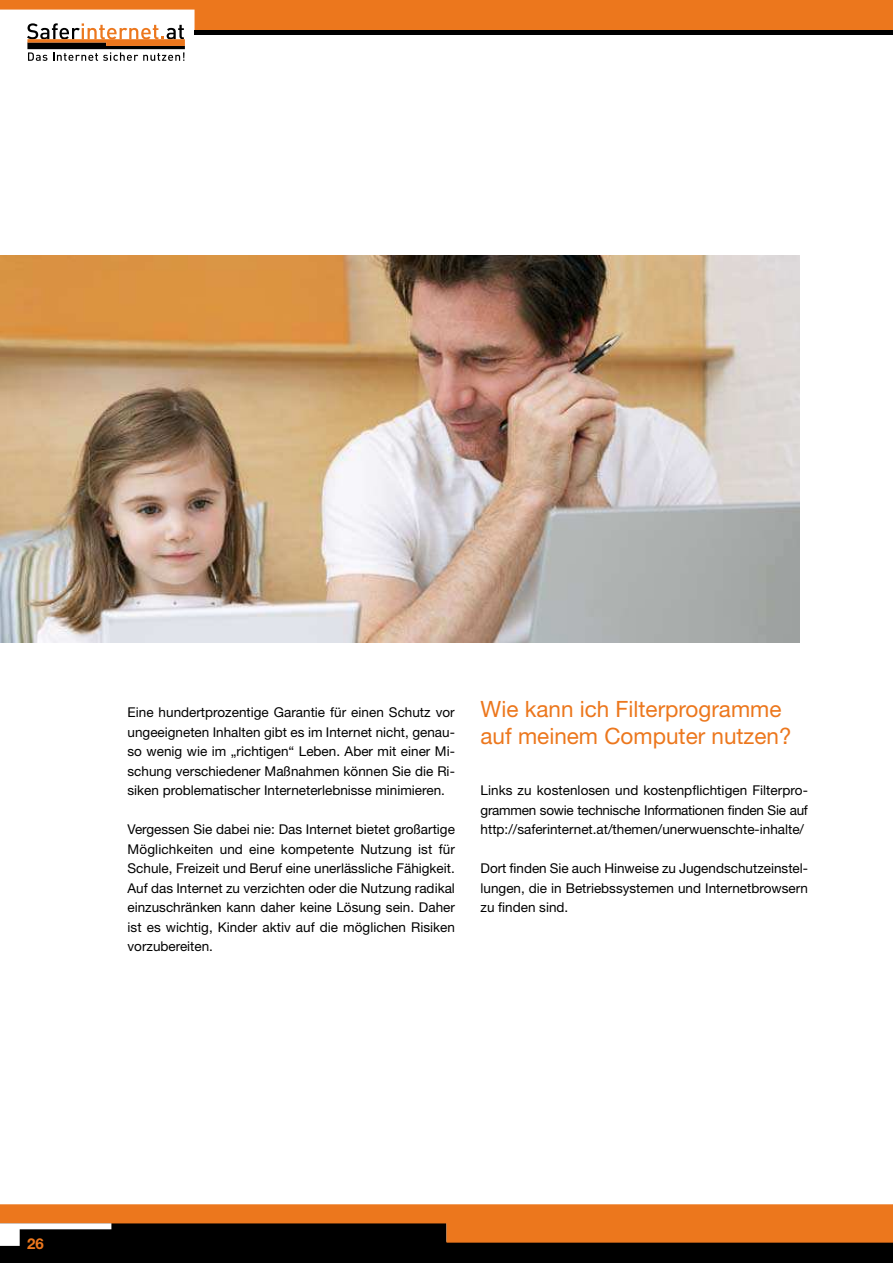
<style>
.page{position:relative;width:893px;height:1263px;background:#fff}
.page>*{position:absolute;margin:0;border:0;box-sizing:border-box;transform-origin:0 0}
.t1{font:22.5px/27px "Helvetica Neue";color:#ec771d}
.t2{font:700 15px "Helvetica Neue";color:#ec771d}
.t3{font:13.5px/19.5px "Helvetica Neue";color:#000;text-align:justify}
</style>
<div class="page">
<svg style="left:0;top:1204px;width:893px;height:59px;background:#794014"></svg>
<svg style="left:0;top:0;width:893px;height:61px"></svg>
<img style="left:0;top:255px;width:800px;height:387px">
<p class="t3" style="left:128px;top:704px;width:329px">Eine hundertprozentige Garantie für einen Schutz vor ungeeigneten Inhalten gibt es im Internet nicht, genau&shy;so wenig wie im „richtigen“ Leben. Aber mit einer Mi&shy;schung verschiedener Maßnahmen können Sie die Ri&shy;siken problematischer Interneterlebnisse minimieren.</p>
<p class="t3" style="left:128px;top:821px;width:329px">Vergessen Sie dabei nie: Das Internet bietet großartige Möglichkeiten und eine kompetente Nutzung ist für Schule, Freizeit und Beruf eine unerlässliche Fähigkeit.<br>Auf das Internet zu verzichten oder die Nutzung radikal einzuschränken kann daher keine Lösung sein. Daher ist es wichtig, Kinder aktiv auf die möglichen Risiken vorzubereiten.</p>
<h1 class="t1" style="left:481px;top:698px;width:312px">Wie kann ich Filterprogramme auf meinem Computer nutzen?</h1>
<p class="t3" style="left:481px;top:782px;width:329px">Links zu kostenlosen und kostenpflichtigen Filterpro&shy;grammen sowie technische Informationen finden Sie auf http://saferinternet.at/themen/unerwuenschte-inhalte/</p>
<p class="t3" style="left:481px;top:860px;width:329px">Dort finden Sie auch Hinweise zu Jugendschutzeinstel&shy;lungen, die in Betriebssystemen und Internetbrowsern zu finden sind.</p>
<p class="t2" style="left:27px;top:1238px;width:18px">26</p>
</div>
